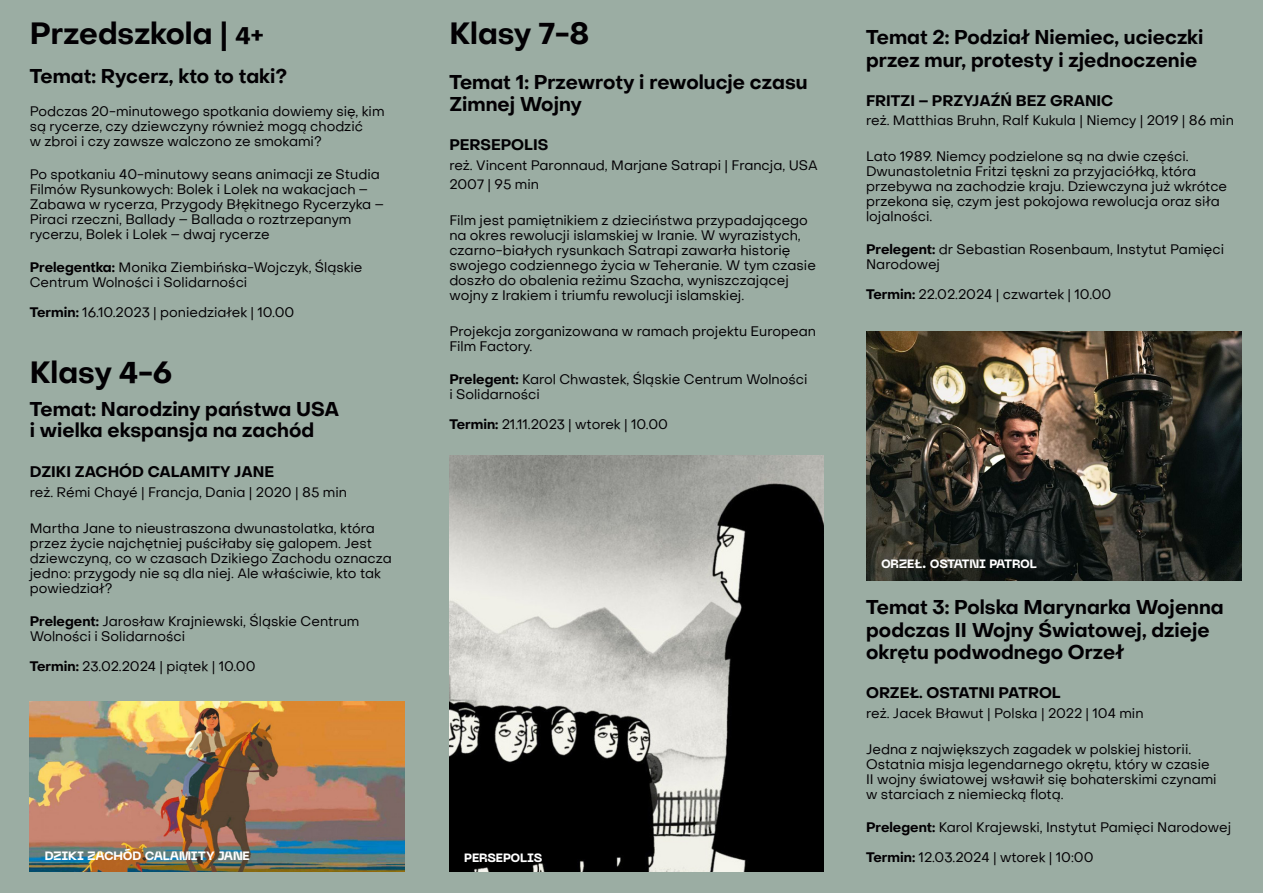
<style>
.page{position:relative;width:1263px;height:893px;background:#9bada3}
.page>*{position:absolute;margin:0;border:0;box-sizing:border-box;transform-origin:0 0}
.t1{font:700 30px "Object Sans";color:#020003}
.t2{font:700 19.5px/22.5px "Object Sans";color:#020003}
.t3{font:700 15px "Object Sans";color:#020003}
.t4{font:13.5px/15px "Object Sans";color:#020003}
.t5{font:800 12px "Neue Machina";letter-spacing:-.02em;color:#fff}
.s1{font-size:24px}
.s2{font-weight:700}
</style>
<div class="page">
<img style="left:449px;top:456px;width:374px;height:415px">
<img style="left:866px;top:332px;width:376px;height:248px">
<img style="left:30px;top:701px;width:375px;height:171px">
<h1 class="t1" style="left:30px;top:21px;width:236px">Przedszkola | <span class="s1">4+</span></h1>
<h2 class="t2" style="left:30px;top:66px;width:259px">Temat: Rycerz, kto to taki?</h2>
<p class="t4" style="left:30px;top:105px;width:356px">Podczas 20-minutowego spotkania dowiemy się, kim są rycerze, czy dziewczyny również mogą chodzić<br>w zbroi i czy zawsze walczono ze smokami?</p>
<p class="t4" style="left:30px;top:168px;width:355px">Po spotkaniu 40-minutowy seans animacji ze Studia Filmów Rysunkowych: Bolek i Lolek na wakacjach – Zabawa w rycerza, Przygody Błękitnego Rycerzyka – Piraci rzeczni, Ballady – Ballada o roztrzepanym rycerzu, Bolek i Lolek – dwaj rycerze</p>
<p class="t4" style="left:30px;top:261px;width:334px"><span class="s2">Prelegentka:</span> Monika Ziembińska-Wojczyk, Śląskie<br>Centrum Wolności i Solidarności</p>
<p class="t4" style="left:30px;top:306px;width:266px"><span class="s2">Termin:</span> 16.10.2023 | poniedziałek | 10.00</p>
<h1 class="t1" style="left:30px;top:360px;width:144px">Klasy 4-6</h1>
<h2 class="t2" style="left:30px;top:400px;width:311px;line-height:21px">Temat: Narodziny państwa USA i wielka ekspansja na zachód</h2>
<p class="t3" style="left:30px;top:466px;width:246px">DZIKI ZACHÓD CALAMITY JANE</p>
<p class="t4" style="left:30px;top:486px;width:319px">reż. Rémi Chayé | Francja, Dania | 2020 | 85 min</p>
<p class="t4" style="left:30px;top:522px;width:364px">Martha Jane to nieustraszona dwunastolatka, która przez życie najchętniej puściłaby się galopem. Jest dziewczyną, co w czasach Dzikiego Zachodu oznacza jedno: przygody nie są dla niej. Ale właściwie, kto tak powiedział?</p>
<p class="t4" style="left:30px;top:615px;width:331px"><span class="s2">Prelegent:</span> Jarosław Krajniewski, Śląskie Centrum<br>Wolności i Solidarności</p>
<p class="t4" style="left:30px;top:660px;width:227px"><span class="s2">Termin:</span> 23.02.2024 | piątek | 10.00</p>
<p class="t5" style="left:45px;top:851px;width:207px">DZIKI ZACHÓD CALAMITY JANE</p>
<h1 class="t1" style="left:449px;top:21px;width:142px">Klasy 7-8</h1>
<h2 class="t2" style="left:449px;top:72px;width:360px">Temat 1: Przewroty i rewolucje czasu<br>Zimnej Wojny</h2>
<p class="t3" style="left:449px;top:139px;width:100px">PERSEPOLIS</p>
<p class="t4" style="left:449px;top:156px;width:370px;line-height:19.5px">reż. Vincent Paronnaud, Marjane Satrapi | Francja, USA<br>2007 | 95 min</p>
<p class="t4" style="left:449px;top:214px;width:368px">Film jest pamiętnikiem z dzieciństwa przypadającego na okres rewolucji islamskiej w Iranie. W wyrazistych, czarno-białych rysunkach Satrapi zawarła historię swojego codziennego życia w Teheranie. W tym czasie doszło do obalenia reżimu Szacha, wyniszczającej wojny z Irakiem i triumfu rewolucji islamskiej.</p>
<p class="t4" style="left:449px;top:325px;width:368px">Projekcja zorganizowana w ramach projektu European<br>Film Factory.</p>
<p class="t4" style="left:449px;top:373px;width:360px"><span class="s2">Prelegent:</span> Karol Chwastek, Śląskie Centrum Wolności i Solidarności</p>
<p class="t4" style="left:449px;top:418px;width:220px"><span class="s2">Termin:</span> 21.11.2023 | wtorek | 10.00</p>
<h2 class="t2" style="left:866px;top:28px;width:339px">Temat 2: Podział Niemiec, ucieczki przez mur, protesty i zjednoczenie</h2>
<p class="t3" style="left:866px;top:95px;width:249px">FRITZI – PRZYJAŹŃ BEZ GRANIC</p>
<p class="t4" style="left:866px;top:114px;width:369px">reż. Matthias Bruhn, Ralf Kukula | Niemcy | 2019 | 86 min</p>
<p class="t4" style="left:866px;top:150px;width:363px">Lato 1989. Niemcy podzielone są na dwie części.<br>Dwunastoletnia Fritzi tęskni za przyjaciółką, która przebywa na zachodzie kraju. Dziewczyna już wkrótce przekona się, czym jest pokojowa rewolucja oraz siła lojalności.</p>
<p class="t4" style="left:866px;top:243px;width:360px"><span class="s2">Prelegent:</span> dr Sebastian Rosenbaum, Instytut Pamięci<br>Narodowej</p>
<p class="t4" style="left:866px;top:288px;width:247px"><span class="s2">Termin:</span> 22.02.2024 | czwartek | 10.00</p>
<p class="t5" style="left:464px;top:853px;width:79px">PERSEPOLIS</p>
<p class="t5" style="left:881px;top:560px;width:157px">ORZEŁ. OSTATNI PATROL</p>
<h2 class="t2" style="left:866px;top:598px;width:359px">Temat 3: Polska Marynarka Wojenna podczas II Wojny Światowej, dzieje okrętu podwodnego Orzeł</h2>
<p class="t3" style="left:866px;top:687px;width:196px">ORZEŁ. OSTATNI PATROL</p>
<p class="t4" style="left:866px;top:707px;width:279px">reż. Jacek Bławut | Polska | 2022 | 104 min</p>
<p class="t4" style="left:866px;top:743px;width:352px">Jedna z największych zagadek w polskiej historii.<br>Ostatnia misja legendarnego okrętu, który w czasie II wojny światowej wsławił się bohaterskimi czynami w starciach z niemiecką flotą.</p>
<p class="t4" style="left:866px;top:821px;width:367px"><span class="s2">Prelegent:</span> Karol Krajewski, Instytut Pamięci Narodowej</p>
<p class="t4" style="left:866px;top:851px;width:229px"><span class="s2">Termin:</span> 12.03.2024 | wtorek | 10:00</p>
</div>
